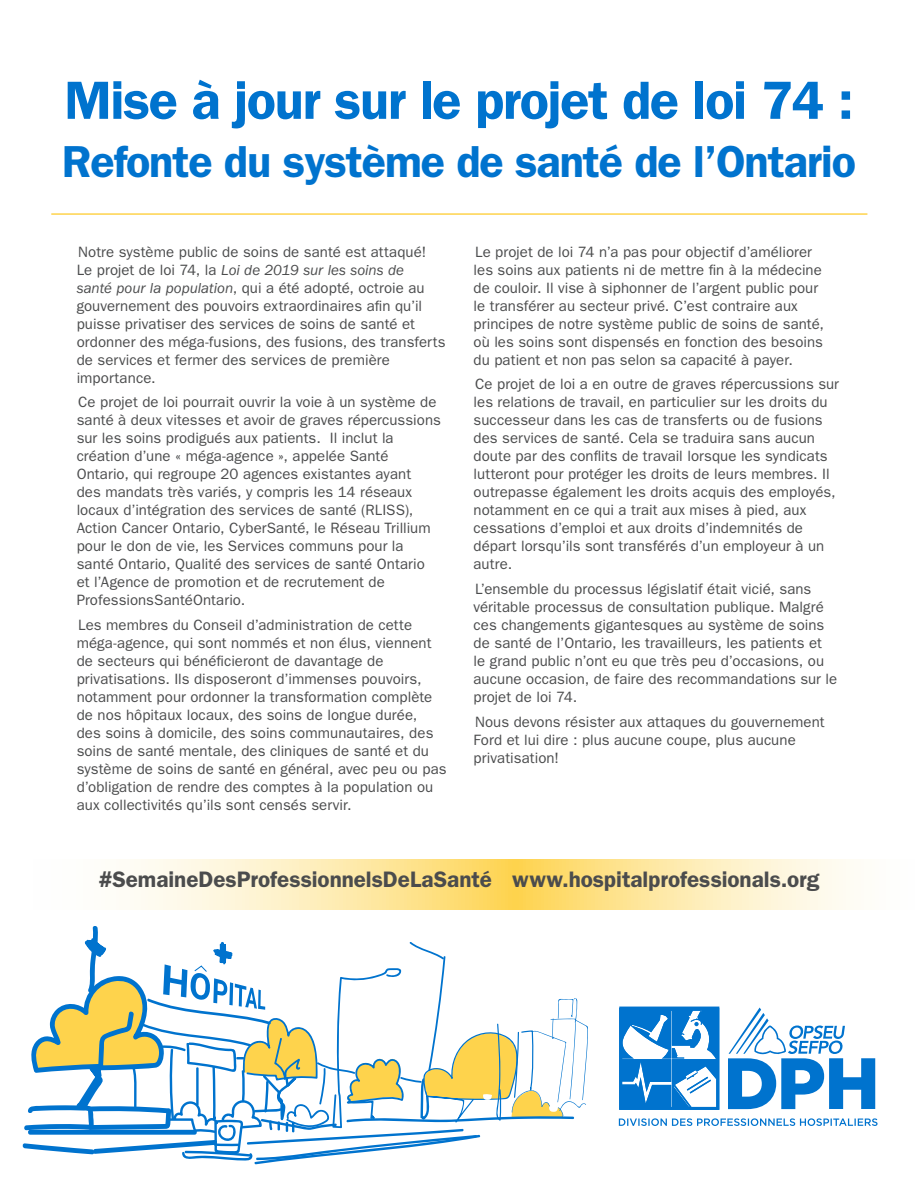
<style>
.page{position:relative;width:918px;height:1188px;background:#fff}
.page>*{position:absolute;margin:0;border:0;box-sizing:border-box;transform-origin:0 0}
.t1{font:600 54px "ITC Franklin Gothic Std";letter-spacing:-.025em;color:#0073ce}
.t2{font:600 45px "ITC Franklin Gothic Std";letter-spacing:-.025em;color:#0073ce}
.Text__1_column{font:600 22.5px "ITC Franklin Gothic Std";color:#4b4c4d}
.Text__1_column_-_ind{font:15px/18px "ITC Franklin Gothic Std";letter-spacing:.005em;color:#4b4c4d}
.s1{font-style:italic}
</style>
<div class="page">
<svg style="left:130px;top:859px;width:724px;height:51px;background:#feeaae"></svg>
<hr style="left:51px;top:213px;width:816px;height:2px;background:#fed34c">
<svg style="left:619px;top:1118px;width:259px;height:8px"></svg>
<svg style="left:728px;top:1008px;width:147px;height:101px"></svg>
<svg style="left:619px;top:1008px;width:100px;height:102px"></svg>
<svg style="left:22px;top:926px;width:566px;height:239px"></svg>
<p class="t1" style="left:64px;top:68px;width:791px">Mise à jour sur le projet de loi 74 :</p>
<p class="t2" style="left:62px;top:135px;width:796px">Refonte du système de santé de l’Ontario</p>
<p class="Text__1_column_-_ind" style="left:77px;top:243px;width:370px">Notre système public de soins de santé est attaqué!<br>Le projet de loi 74, la <span class="s1">Loi de 2019 sur les soins de<br>santé pour la population</span>, qui a été adopté, octroie au gouvernement des pouvoirs extraordinaires afin qu’il puisse privatiser des services de soins de santé et ordonner des méga-fusions, des fusions, des transferts de services et fermer des services de première importance.</p>
<p class="Text__1_column_-_ind" style="left:77px;top:393px;width:366px">Ce projet de loi pourrait ouvrir la voie à un système de santé à deux vitesses et avoir de graves répercussions sur les soins prodigués aux patients. Il inclut la création d’une « méga-agence », appelée Santé Ontario, qui regroupe 20 agences existantes ayant<br>des mandats très variés, y compris les 14 réseaux locaux d’intégration des services de santé (RLISS), Action Cancer Ontario, CyberSanté, le Réseau Trillium pour le don de vie, les Services communs pour la santé Ontario, Qualité des services de santé Ontario et l’Agence de promotion et de recrutement de ProfessionsSantéOntario.</p>
<p class="Text__1_column_-_ind" style="left:77px;top:616px;width:371px">Les membres du Conseil d’administration de cette méga-agence, qui sont nommés et non élus, viennent de secteurs qui bénéficieront de davantage de privatisations. Ils disposeront d’immenses pouvoirs, notamment pour ordonner la transformation complète de nos hôpitaux locaux, des soins de longue durée,<br>des soins à domicile, des soins communautaires, des soins de santé mentale, des cliniques de santé et du système de soins de santé en général, avec peu ou pas d’obligation de rendre des comptes à la population ou aux collectivités qu’ils sont censés servir.</p>
<p class="Text__1_column_-_ind" style="left:474px;top:243px;width:352px">Le projet de loi 74 n’a pas pour objectif d’améliorer les soins aux patients ni de mettre fin à la médecine de couloir. Il vise à siphonner de l’argent public pour le transférer au secteur privé. C’est contraire aux principes de notre système public de soins de santé, où les soins sont dispensés en fonction des besoins du patient et non pas selon sa capacité à payer.</p>
<p class="Text__1_column_-_ind" style="left:474px;top:375px;width:367px">Ce projet de loi a en outre de graves répercussions sur les relations de travail, en particulier sur les droits du successeur dans les cas de transferts ou de fusions des services de santé. Cela se traduira sans aucun doute par des conflits de travail lorsque les syndicats lutteront pour protéger les droits de leurs membres. Il outrepasse également les droits acquis des employés, notamment en ce qui a trait aux mises à pied, aux cessations d’emploi et aux droits d’indemnités de départ lorsqu’ils sont transférés d’un employeur à un autre.</p>
<p class="Text__1_column_-_ind" style="left:474px;top:580px;width:365px">L’ensemble du processus législatif était vicié, sans véritable processus de consultation publique. Malgré ces changements gigantesques au système de soins de santé de l’Ontario, les travailleurs, les patients et le grand public n’ont eu que très peu d’occasions, ou aucune occasion, de faire des recommandations sur le projet de loi 74.</p>
<p class="Text__1_column_-_ind" style="left:474px;top:713px;width:353px">Nous devons résister aux attaques du gouvernement<br>Ford et lui dire : plus aucune coupe, plus aucune privatisation!</p>
<p class="Text__1_column" style="left:99px;top:866px;width:722px">#SemaineDesProfessionnelsDeLaSanté www.hospitalprofessionals.org</p>
</div>
